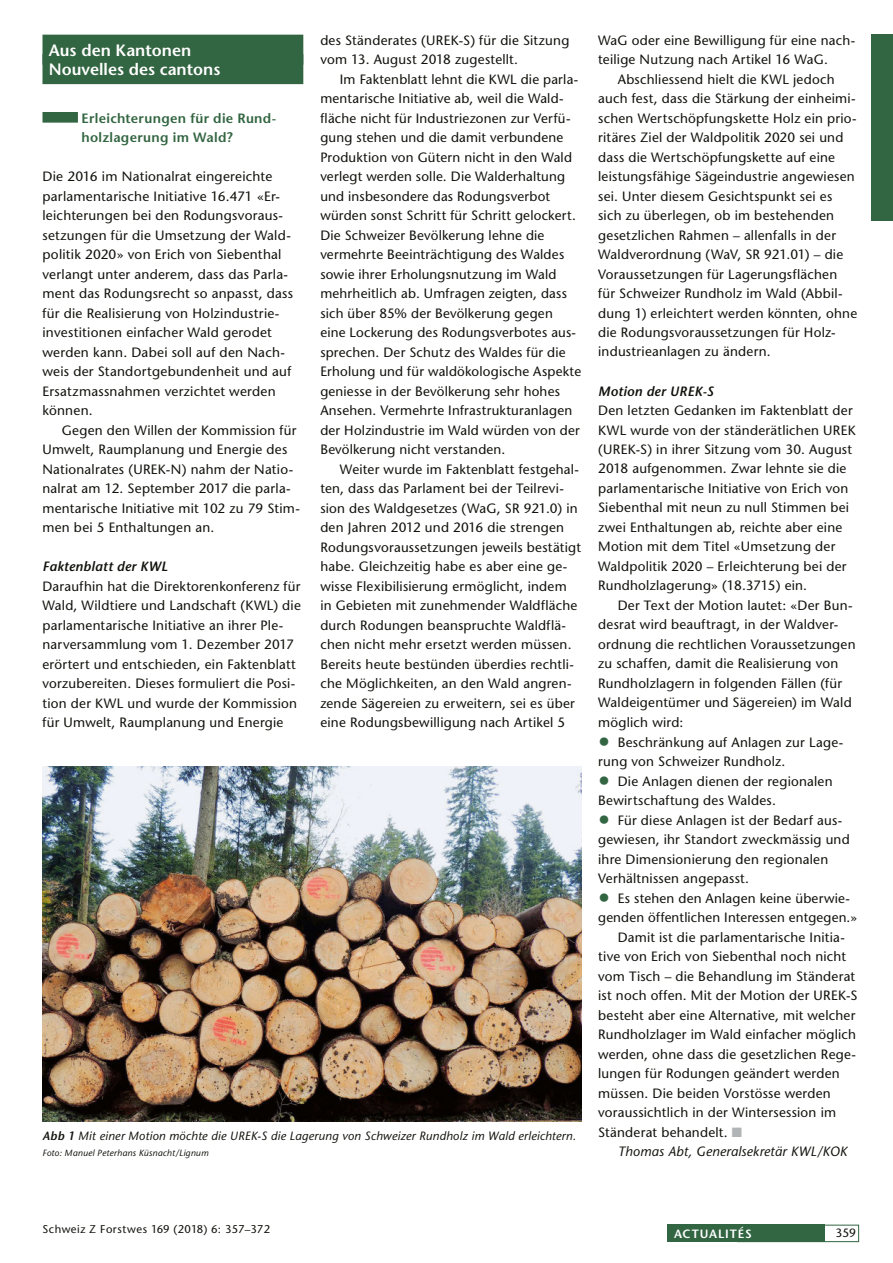
<style>
.page{position:relative;width:893px;height:1263px;background:#fff}
.page>*{position:absolute;margin:0;border:0;box-sizing:border-box;transform-origin:0 0}
.t1{font:600 16.5px/19.5px "Stone Sans Std";color:#fff}
.t2{font:500 13.5px/19.5px "Stone Sans Std";letter-spacing:.015em;color:#12120d}
.t3{font:600 13.5px/19.5px "Stone Sans Std";letter-spacing:.02em;color:#326541}
.t4{font:italic 600 13.5px "Stone Sans Std";letter-spacing:.02em;color:#12120d}
.t5{font:italic 500 13.5px "Stone Sans Std";letter-spacing:.01em;color:#12120d}
.t6{font:italic 500 12px "Stone Sans Std";letter-spacing:.02em;color:#12120d}
.t7{font:600 12px "Stone Sans Std";letter-spacing:.075em;color:#fff}
.t8{font:500 12px "Stone Sans Std";color:#12120d}
.t9{font:500 11.25px "Stone Sans Std";letter-spacing:.04em;color:#12120d}
.t10{font:italic 500 9px "Stone Sans Std";letter-spacing:.025em;color:#12120d}
.s1{font-weight:600}
.s2{font-family:"Stone Serif Std";font-size:24px;color:#326541}
.s3{color:#b1b4b4}
</style>
<div class="page">
<div style="left:872px;top:34px;width:21px;height:186px;background:#326541"></div>
<div style="left:737px;top:1225px;width:122px;height:17px;border:1px solid #326541"></div>
<div style="left:668px;top:1225px;width:157px;height:17px;background:#326541"></div>
<div style="left:42px;top:35px;width:261px;height:30px;background:#326541"></div>
<div style="left:42px;top:54px;width:261px;height:30px;background:#326541"></div>
<div style="left:42px;top:112px;width:36px;height:11px;background:#326541"></div>
<img style="left:42px;top:766px;width:539px;height:355px">
<p class="t1" style="left:49px;top:40px;width:173px">Aus den Kantonen<br>Nouvelles des cantons</p>
<p class="t3" style="left:81px;top:108px;width:196px">Erleichterungen für die Rund&shy;holzlagerung im Wald?</p>
<p class="t2" style="left:42px;top:167px;width:252px">Die 2016 im Nationalrat eingereichte parlamentarische Initiative 16.471 «Er&shy;leichterungen bei den Rodungsvoraus&shy;setzungen für die Umsetzung der Wald&shy;politik 2020» von Erich von Siebenthal verlangt unter anderem, dass das Parla&shy;ment das Rodungsrecht so anpasst, dass für die Realisierung von Holzindustrie&shy;investitionen einfacher Wald gerodet werden kann. Dabei soll auf den Nach&shy;weis der Standortgebundenheit und auf Ersatzmassnahmen verzichtet werden können.</p>
<p class="t2" style="left:42px;top:420px;width:259px;text-indent:19px">Gegen den Willen der Kommission für Umwelt, Raumplanung und Energie des Nationalrates (UREK-N) nahm der Natio&shy;nalrat am 12. September 2017 die parla&shy;mentarische Initiative mit 102 zu 79 Stim&shy;men bei 5 Enthaltungen an.</p>
<p class="t4" style="left:42px;top:558px;width:127px">Faktenblatt der KWL</p>
<p class="t2" style="left:42px;top:576px;width:260px">Daraufhin hat die Direktorenkonferenz für Wald, Wildtiere und Landschaft (KWL) die parlamentarische Initiative an ihrer Ple&shy;narversammlung vom 1. Dezember 2017 erörtert und entschieden, ein Faktenblatt vorzubereiten. Dieses formuliert die Posi&shy;tion der KWL und wurde der Kommission für Umwelt, Raumplanung und Energie</p>
<p class="t2" style="left:320px;top:30px;width:251px">des Ständerates (UREK-S) für die Sitzung vom 13. August 2018 zugestellt.</p>
<p class="t2" style="left:320px;top:69px;width:262px;text-indent:19px">Im Faktenblatt lehnt die KWL die parla&shy;mentarische Initiative ab, weil die Wald&shy;fläche nicht für Industriezonen zur Verfü&shy;gung stehen und die damit verbundene Produktion von Gütern nicht in den Wald verlegt werden solle. Die Walderhaltung und insbesondere das Rodungsverbot würden sonst Schritt für Schritt gelockert.<br>Die Schweizer Bevölkerung lehne die vermehrte Beeinträchtigung des Waldes sowie ihrer Erholungsnutzung im Wald mehrheitlich ab. Umfragen zeigten, dass sich über 85% der Bevölkerung gegen eine Lockerung des Rodungsverbotes aus&shy;sprechen. Der Schutz des Waldes für die Erholung und für waldökologische Aspekte geniesse in der Bevölkerung sehr hohes Ansehen. Vermehrte Infrastrukturanlagen der Holzindustrie im Wald würden von der Bevölkerung nicht verstanden.</p>
<p class="t2" style="left:320px;top:459px;width:262px;text-indent:19px">Weiter wurde im Faktenblatt festgehal&shy;ten, dass das Parlament bei der Teilrevi&shy;sion des Waldgesetzes (WaG, SR 921.0) in den Jahren 2012 und 2016 die strengen Rodungsvoraussetzungen jeweils bestätigt habe. Gleichzeitig habe es aber eine ge&shy;wisse Flexibilisierung ermöglicht, indem in Gebieten mit zunehmender Waldfläche durch Rodungen beanspruchte Waldflä&shy;chen nicht mehr ersetzt werden müssen.<br>Bereits heute bestünden überdies rechtli&shy;che Möglichkeiten, an den Wald angren&shy;zende Sägereien zu erweitern, sei es über eine Rodungsbewilligung nach Artikel 5</p>
<p class="t6" style="left:42px;top:1129px;width:535px"><span class="s1">Abb 1</span> Mit einer Motion möchte die UREK-S die Lagerung von Schweizer Rundholz im Wald erleichtern.</p>
<p class="t10" style="left:42px;top:1147px;width:167px">Foto: Manuel Peterhans Küsnacht/Lignum</p>
<p class="t2" style="left:598px;top:30px;width:258px">WaG oder eine Bewilligung für eine nach-</p>
<p class="t2" style="left:598px;top:50px;width:231px">teilige Nutzung nach Artikel 16 WaG.</p>
<p class="t2" style="left:618px;top:69px;width:219px">Abschliessend hielt die KWL jedoch</p>
<p class="t2" style="left:598px;top:89px;width:259px">auch fest, dass die Stärkung der einheimi-</p>
<p class="t2" style="left:598px;top:108px;width:260px">schen Wertschöpfungskette Holz ein prio-</p>
<p class="t2" style="left:598px;top:128px;width:247px">ritäres Ziel der Waldpolitik 2020 sei und</p>
<p class="t2" style="left:598px;top:147px;width:238px">dass die Wertschöpfungskette auf eine</p>
<p class="t2" style="left:598px;top:167px;width:258px">leistungsfähige Sägeindustrie angewiesen</p>
<p class="t2" style="left:598px;top:186px;width:236px">sei. Unter diesem Gesichtspunkt sei es</p>
<p class="t2" style="left:598px;top:206px;width:237px">sich zu überlegen, ob im bestehenden</p>
<p class="t2" style="left:598px;top:225px;width:239px">gesetzlichen Rahmen – allenfalls in der</p>
<p class="t2" style="left:598px;top:245px;width:247px">Waldverordnung (WaV, SR 921.01) – die</p>
<p class="t2" style="left:598px;top:264px;width:241px">Voraussetzungen für Lagerungsflächen</p>
<p class="t2" style="left:598px;top:284px;width:246px">für Schweizer Rundholz im Wald (Abbil-</p>
<p class="t2" style="left:598px;top:303px;width:261px">dung 1) erleichtert werden könnten, ohne</p>
<p class="t2" style="left:598px;top:323px;width:239px">die Rodungsvoraussetzungen für Holz-</p>
<p class="t2" style="left:598px;top:342px;width:174px">industrieanlagen zu ändern.</p>
<p class="t4" style="left:598px;top:383px;width:117px">Motion der UREK-S</p>
<p class="t2" style="left:598px;top:400px;width:259px">Den letzten Gedanken im Faktenblatt der KWL wurde von der ständerätlichen UREK (UREK-S) in ihrer Sitzung vom 30. August 2018 aufgenommen. Zwar lehnte sie die parlamentarische Initiative von Erich von Siebenthal mit neun zu null Stimmen bei zwei Enthaltungen ab, reichte aber eine Motion mit dem Titel «Umsetzung der Waldpolitik 2020 – Erleichterung bei der Rundholz lagerung» (18.3715) ein.</p>
<p class="t2" style="left:598px;top:595px;width:259px;text-indent:19px">Der Text der Motion lautet: «Der Bun&shy;desrat wird beauftragt, in der Waldver&shy;ordnung die rechtlichen Voraussetzungen zu schaffen, damit die Realisierung von Rundholzlagern in folgenden Fällen (für Waldeigentümer und Sägereien) im Wald möglich wird:</p>
<p class="t2" style="left:598px;top:732px;width:246px"><span class="s2">•</span> Beschränkung auf Anlagen zur Lage&shy;rung von Schweizer Rundholz.</p>
<p class="t2" style="left:598px;top:771px;width:236px"><span class="s2">•</span> Die Anlagen dienen der regionalen<br>Bewirtschaftung des Waldes.</p>
<p class="t2" style="left:598px;top:810px;width:253px"><span class="s2">•</span> Für diese Anlagen ist der Bedarf aus&shy;gewiesen, ihr Standort zweckmässig und ihre Dimensionierung den regionalen Verhältnissen angepasst.</p>
<p class="t2" style="left:598px;top:888px;width:253px"><span class="s2">•</span> Es stehen den Anlagen keine überwie-</p>
<p class="t2" style="left:598px;top:908px;width:260px">genden öffentlichen Interessen entgegen.»</p>
<p class="t2" style="left:618px;top:927px;width:229px">Damit ist die parlamentarische Initia-</p>
<p class="t2" style="left:598px;top:947px;width:250px">tive von Erich von Siebenthal noch nicht</p>
<p class="t2" style="left:598px;top:966px;width:259px">vom Tisch – die Behandlung im Ständerat</p>
<p class="t2" style="left:598px;top:986px;width:261px">ist noch offen. Mit der Motion der UREK-S</p>
<p class="t2" style="left:598px;top:1005px;width:259px">besteht aber eine Alternative, mit welcher</p>
<p class="t2" style="left:598px;top:1025px;width:259px">Rundholzlager im Wald einfacher möglich</p>
<p class="t2" style="left:598px;top:1044px;width:259px">werden, ohne dass die gesetzlichen Rege-</p>
<p class="t2" style="left:598px;top:1064px;width:243px">lungen für Rodungen geändert werden</p>
<p class="t2" style="left:598px;top:1083px;width:234px">müssen. Die beiden Vorstösse werden</p>
<p class="t2" style="left:598px;top:1103px;width:239px">voraussichtlich in der Wintersession im</p>
<p class="t2" style="left:598px;top:1122px;width:146px">Ständerat behandelt. <span class="s3">■</span></p>
<p class="t5" style="left:618px;top:1143px;width:231px">Thomas Abt, Generalsekretär KWL/KOK</p>
<p class="t9" style="left:42px;top:1222px;width:229px">Schweiz Z Forstwes 169 (2018) 6: 357–372</p>
<p class="t7" style="left:674px;top:1226px;width:79px">ACTUALITÉS</p>
<p class="t8" style="left:835px;top:1226px;width:22px">359</p>
</div>
